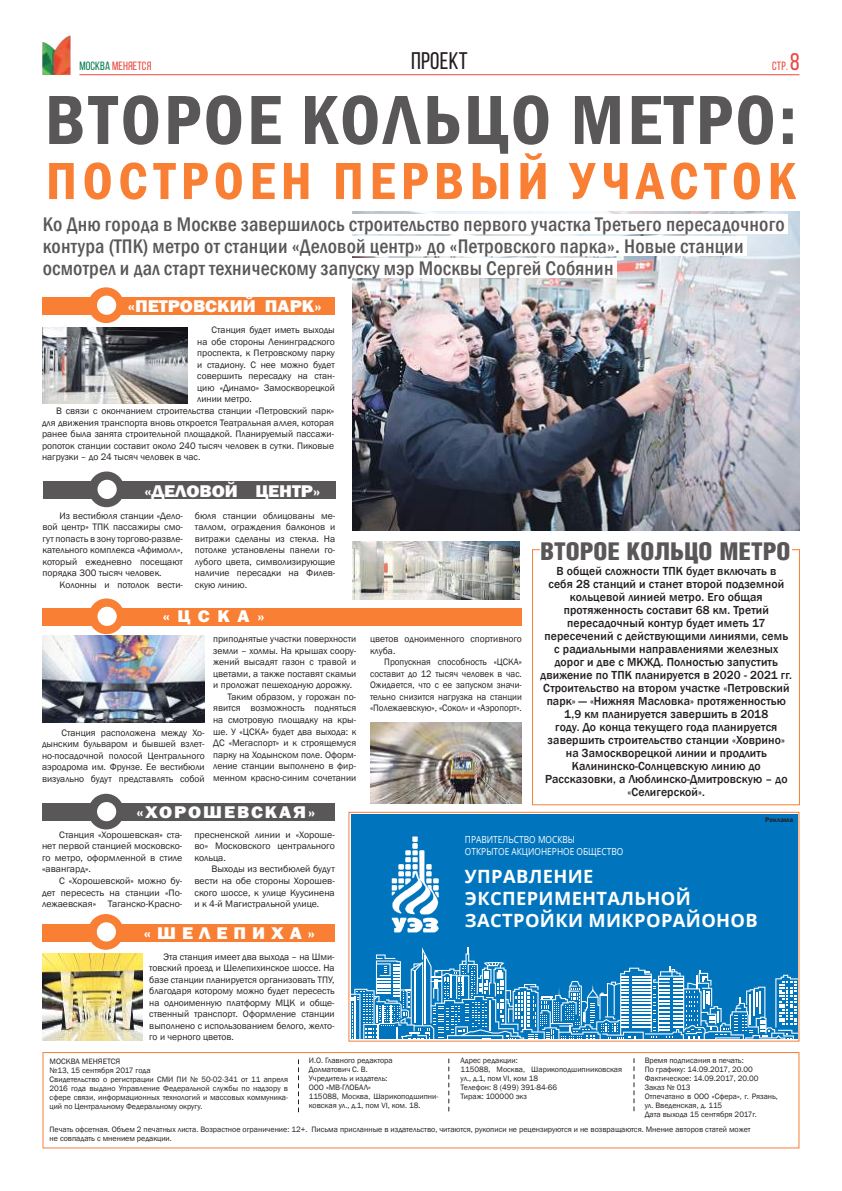
<style>
.page{position:relative;width:842px;height:1191px;background:#fff}
.page>*{position:absolute;margin:0;border:0;box-sizing:border-box;transform-origin:0 0}
.t1{font:600 condensed 72px "Franklin Gothic";letter-spacing:.04em;color:#5a5758}
.t2{font:600 condensed 54px "Franklin Gothic";letter-spacing:.1em;color:#f87f34}
.t3{font:900 24.5px "Helios Cond";color:#5a5758;scale:1.04 1}
.t4{font:24px "Bebas Neue";letter-spacing:.01em;color:#241f1f}
.t5{font:500 condensed 20.2px/22.2px "Franklin Gothic";letter-spacing:.01em;color:#5a5758}
.t6{font:700 18.3px/22px "Open Sans";letter-spacing:.02em;color:#fff}
.t7{font:800 17.4px "Franklin Gothic";color:#fff;scale:1.09 1}
.t8{font:800 17.4px "Franklin Gothic";letter-spacing:.1em;color:#fff;scale:1.09 1}
.t9{font:800 17.4px "Franklin Gothic";letter-spacing:.32em;color:#fff;scale:1.09 1}
.t10{font:500 12px/13px "Franklin Gothic";letter-spacing:.01em;color:#241f1f;text-align:center}
.t11{font:12px "Bebas Neue";letter-spacing:.01em;color:#e9473f}
.t12{font:9.8px/11.7px "Open Sans";color:#fff;scale:.86 1}
.t13{font:9.6px/11.5px "Franklin Gothic";color:#241f1f;text-align:justify}
.t14{font:9.6px/11.5px "Franklin Gothic";color:#241f1f;text-align:justify;scale:.95 1}
.t15{font:8px/9px "Franklin Gothic";color:#241f1f}
.t16{font:600 6.9px "Franklin Gothic";letter-spacing:.02em;color:#241f1f}
.s1{color:#097d4f}
.s2{font-size:24px}
</style>
<div class="page">
<img style="left:43px;top:36px;width:27px;height:39px">
<hr style="left:79px;top:74px;width:720px;height:1px;background:#f3483f">
<svg style="left:298px;top:1059px;width:1px;height:52px"></svg>
<svg style="left:449px;top:1059px;width:1px;height:52px"></svg>
<svg style="left:634px;top:1058px;width:1px;height:52px"></svg>
<div style="left:43px;top:1052px;width:756px;height:96px;border:1px solid #f87f34"></div>
<div style="left:351px;top:814px;width:446px;height:225px;background:#0075be"></div>
<img style="left:391px;top:836px;width:48px;height:97px">
<svg style="left:351px;top:947px;width:446px;height:92px"></svg>
<div style="left:348px;top:812px;width:451px;height:229px;border:1px solid #f87f34"></div>
<div style="left:43px;top:481px;width:292px;height:18px;background:#5a5758"></div>
<div style="left:89px;top:471px;width:35px;height:36px;background:#5a5758;border-radius:50%"></div>
<div style="left:97px;top:480px;width:20px;height:19px;background:#fff;border-radius:50%"></div>
<div style="left:42px;top:924px;width:293px;height:17px;background:#f87f34"></div>
<div style="left:88px;top:914px;width:36px;height:35px;background:#f87f34;border-radius:50%"></div>
<div style="left:97px;top:922px;width:19px;height:19px;background:#fff;border-radius:50%"></div>
<div style="left:42px;top:803px;width:293px;height:18px;background:#5a5758"></div>
<div style="left:88px;top:793px;width:36px;height:36px;background:#5a5758;border-radius:50%"></div>
<div style="left:97px;top:802px;width:19px;height:19px;background:#fff;border-radius:50%"></div>
<div style="left:43px;top:608px;width:479px;height:18px;background:#f87f34"></div>
<div style="left:89px;top:598px;width:35px;height:36px;background:#f87f34;border-radius:50%"></div>
<div style="left:97px;top:607px;width:20px;height:19px;background:#fff;border-radius:50%"></div>
<div style="left:42px;top:297px;width:293px;height:18px;background:#f87f34"></div>
<div style="left:88px;top:287px;width:36px;height:36px;background:#f87f34;border-radius:50%"></div>
<div style="left:97px;top:295px;width:19px;height:20px;background:#fff;border-radius:50%"></div>
<img style="left:43px;top:328px;width:144px;height:76px">
<img style="left:352px;top:542px;width:168px;height:58px">
<img style="left:43px;top:635px;width:162px;height:87px">
<img style="left:42px;top:953px;width:101px;height:88px">
<img style="left:352px;top:212px;width:447px;height:318px">
<div style="left:40px;top:214px;width:747px;height:19px;background:#fff"></div>
<div style="left:40px;top:236px;width:706px;height:20px;background:#fff"></div>
<div style="left:40px;top:258px;width:576px;height:20px;background:#fff"></div>
<div style="left:532px;top:549px;width:268px;height:256px;border:1px solid #f87f34"></div>
<div style="left:540px;top:542px;width:251px;height:19px;background:#fff"></div>
<img style="left:370px;top:722px;width:152px;height:81px">
<p class="t11" style="left:79px;top:59px;width:74px"><span class="s1">Москва</span> Меняется</p>
<h3 class="t4" style="left:411px;top:48px;width:58px">проект</h3>
<p class="t11" style="left:772px;top:59px;width:29px">стр. <span class="s2">8</span></p>
<h1 class="t1" style="left:45px;top:72px;width:754px">ВТОРОЕ КОЛЬЦО МЕТРО:</h1>
<h2 class="t2" style="left:46px;top:145px;width:752px">ПОСТРОЕН ПЕРВЫЙ УЧАСТОК</h2>
<p class="t5" style="left:43px;top:213px;width:743px">Ко Дню города в Москве завершилось строительство первого участка Третьего пересадочного контура (ТПК) метро от станции «Деловой центр» до «Петровского парка». Новые станции осмотрел и дал старт техническому запуску мэр Москвы Сергей Собянин</p>
<h3 class="t7" style="left:128px;top:294px;width:179px">«ПЕТРОВСКИЙ ПАРК»</h3>
<p class="t13" style="left:197px;top:324px;width:139px;text-indent:14px">Станция будет иметь выходы на обе стороны Ленинградского проспекта, к Петровскому парку и стадиону. С нее можно будет совершить пересадку на стан&shy;цию «Динамо» Замоскворецкой линии метро.</p>
<p class="t13" style="left:42px;top:405px;width:294px;text-indent:14px">В связи с окончанием строительства станции «Петровский парк» для движения транспорта вновь откроется Театральная аллея, которая ранее была занята строительной площадкой. Планируемый пассажи&shy;ропоток станции составит около 240 тысяч человек в сутки. Пиковые нагрузки – до 24 тысяч человек в час.</p>
<h3 class="t7" style="left:145px;top:480px;width:163px">«ДЕЛОВОЙ ЦЕНТР»</h3>
<p class="t13" style="left:43px;top:510px;width:142px;text-indent:17px">Из вестибюля станции «Дело&shy;вой центр» ТПК пассажиры смо&shy;гут попасть в зону торгово-развле&shy;кательного комплекса «Афимолл», который ежедневно посещают порядка 300 тысяч человек.</p>
<p class="t13" style="left:60px;top:579px;width:125px">Колонны и потолок вести-</p>
<p class="t13" style="left:195px;top:510px;width:142px">бюля станции облицованы ме&shy;таллом, ограждения балконов и витражи сделаны из стекла. На потолке установлены панели го&shy;лубого цвета, символизирующие наличие пересадки на Филев&shy;скую линию.</p>
<h3 class="t7" style="left:163px;top:605px;width:95px">«ЦСКА»</h3>
<p class="t13" style="left:42px;top:726px;width:164px;text-indent:19px">Станция расположена между Хо&shy;дынским бульваром и бывшей взлет&shy;но-посадочной полосой Центрального аэродрома им. Фрунзе. Ее вестибюли визуально будут представлять собой</p>
<p class="t13" style="left:213px;top:633px;width:145px">приподнятые участки поверхности</p>
<p class="t13" style="left:213px;top:645px;width:145px">земли – холмы. На крышах соору-</p>
<p class="t13" style="left:213px;top:656px;width:145px">жений высадят газон с травой и</p>
<p class="t13" style="left:213px;top:668px;width:145px">цветами, а также поставят скамьи</p>
<p class="t13" style="left:213px;top:679px;width:141px">и проложат пешеходную дорожку.</p>
<p class="t13" style="left:227px;top:691px;width:130px">Таким образом, у горожан по-</p>
<p class="t13" style="left:213px;top:702px;width:145px">явится возможность подняться</p>
<p class="t13" style="left:213px;top:714px;width:145px">на смотровую площадку на кры-</p>
<p class="t13" style="left:213px;top:726px;width:145px">ше. У «ЦСКА» будет два выхода: к</p>
<p class="t13" style="left:213px;top:737px;width:145px">ДС «Мегаспорт» и к строящемуся</p>
<p class="t13" style="left:213px;top:749px;width:145px">парку на Ходынском поле. Оформ-</p>
<p class="t13" style="left:213px;top:760px;width:145px">ление станции выполнено в фир-</p>
<p class="t13" style="left:213px;top:772px;width:145px">менном красно-синим сочетании</p>
<h3 class="t8" style="left:136px;top:801px;width:166px">«ХОРОШЕВСКАЯ»</h3>
<p class="t13" style="left:42px;top:829px;width:142px;text-indent:17px">Станция «Хорошевская» ста&shy;нет первой станцией московско&shy;го метро, оформленной в стиле «авангард».</p>
<p class="t13" style="left:42px;top:875px;width:142px;text-indent:17px">С «Хорошевской» можно бу&shy;дет пересесть на станции «По&shy;лежаевская» Таганско-Красно-</p>
<p class="t13" style="left:194px;top:829px;width:142px">пресненской линии и «Хороше&shy;во» Московского центрального кольца.</p>
<p class="t13" style="left:194px;top:863px;width:142px;text-indent:17px">Выходы из вестибюлей будут вести на обе стороны Хорошев&shy;ского шоссе, к улице Куусинена и к 4-й Магистральной улице.</p>
<h3 class="t9" style="left:144px;top:921px;width:159px">«ШЕЛЕПИХА»</h3>
<p class="t13" style="left:149px;top:951px;width:187px;text-indent:14px">Эта станция имеет два выхода – на Шми&shy;товский проезд и Шелепихинское шоссе. На базе станции планируется организовать ТПУ, благодаря которому можно будет пересесть на одноименную платформу МЦК и обще&shy;ственный транспорт. Оформление станции выполнено с использованием белого, желто&shy;го и черного цветов.</p>
<p class="t13" style="left:370px;top:633px;width:153px">цветов одноименного спортивного клуба.</p>
<p class="t14" style="left:370px;top:656px;width:161px;text-indent:14px">Пропускная способность «ЦСКА» составит до 12 тысяч человек в час.<br>Ожидается, что с ее запуском значи&shy;тельно снизится нагрузка на станции «Полежаевскую», «Сокол» и «Аэропорт».</p>
<h3 class="t3" style="left:540px;top:538px;width:242px">ВТОРОЕ КОЛЬЦО МЕТРО</h3>
<p class="t10" style="left:541px;top:565px;width:253px">В общей сложности ТПК будет включать в<br>себя 28 станций и станет второй подземной кольцевой линией метро. Его общая протяженность составит 68 км. Третий пересадочный контур будет иметь 17 пересечений с действующими линиями, семь с радиальными направлениями железных дорог и две с МКЖД. Полностью запустить движение по ТПК планируется в 2020 - 2021 гг.<br>Строительство на втором участке «Петровский парк» — «Нижняя Масловка» протяженностью 1,9 км планируется завершить в 2018<br>году. До конца текущего года планируется завершить строительство станции «Ховрино» на Замоскворецкой линии и продлить Калининско-Солнцевскую линию до Рассказовки, а Люблинско-Дмитровскую – до «Селигерской».</p>
<p class="t16" style="left:765px;top:815px;width:30px">Реклама</p>
<p class="t12" style="left:465px;top:833px;width:186px">ПРАВИТЕЛЬСТВО МОСКВЫ<br>ОТКРЫТОЕ АКЦИОНЕРНОЕ ОБЩЕСТВО</p>
<h3 class="t6" style="left:465px;top:864px;width:294px">УПРАВЛЕНИЕ<br>ЭКСПЕРИМЕНТАЛЬНОЙ<br>ЗАСТРОЙКИ МИКРОРАЙОНОВ</h3>
<p class="t15" style="left:50px;top:1057px;width:240px">МОСКВА МЕНЯЕТСЯ<br>№13, 15 сентября 2017 года<br>Свидетельство о регистрации СМИ ПИ № 50-02-341 от 11 апреля 2016 года выдано Управление Федеральной службы по надзору в сфере связи, информационных технологий и массовых коммуника&shy;ций по Центральному Федеральному округу.</p>
<p class="t15" style="left:309px;top:1056px;width:131px">И.О. Главного редактора<br>Долматович С. В.<br>Учредитель и издатель:<br>ООО «МВ-ГЛОБАЛ»<br>115088, Москва, Шарикоподшипни&shy;ковская ул., д.1, пом VI, ком. 18.</p>
<p class="t15" style="left:461px;top:1055px;width:163px">Адрес редакции:<br>115088, Москва, Шарикоподшипниковская ул., д.1, пом VI, ком 18<br>Телефон: 8 (499) 391-84-66<br>Тираж: 100000 экз</p>
<p class="t15" style="left:645px;top:1056px;width:135px">Время подписания в печать:<br>По графику: 14.09.2017, 20.00<br>Фактическое: 14.09.2017, 20.00<br>Заказ № 013<br>Отпечатано в ООО «Сфера», г. Рязань, ул. Введенская, д. 115<br>Дата выхода 15 сентября 2017г.</p>
<p class="t15" style="left:50px;top:1125px;width:703px">Печать офсетная. Объем 2 печатных листа. Возрастное ограничение: 12+. Письма присланные в издательство, читаются, рукописи не рецензируются и не возвращаются. Мнение авторов статей может не совпадать с мнением редакции.</p>
</div>
